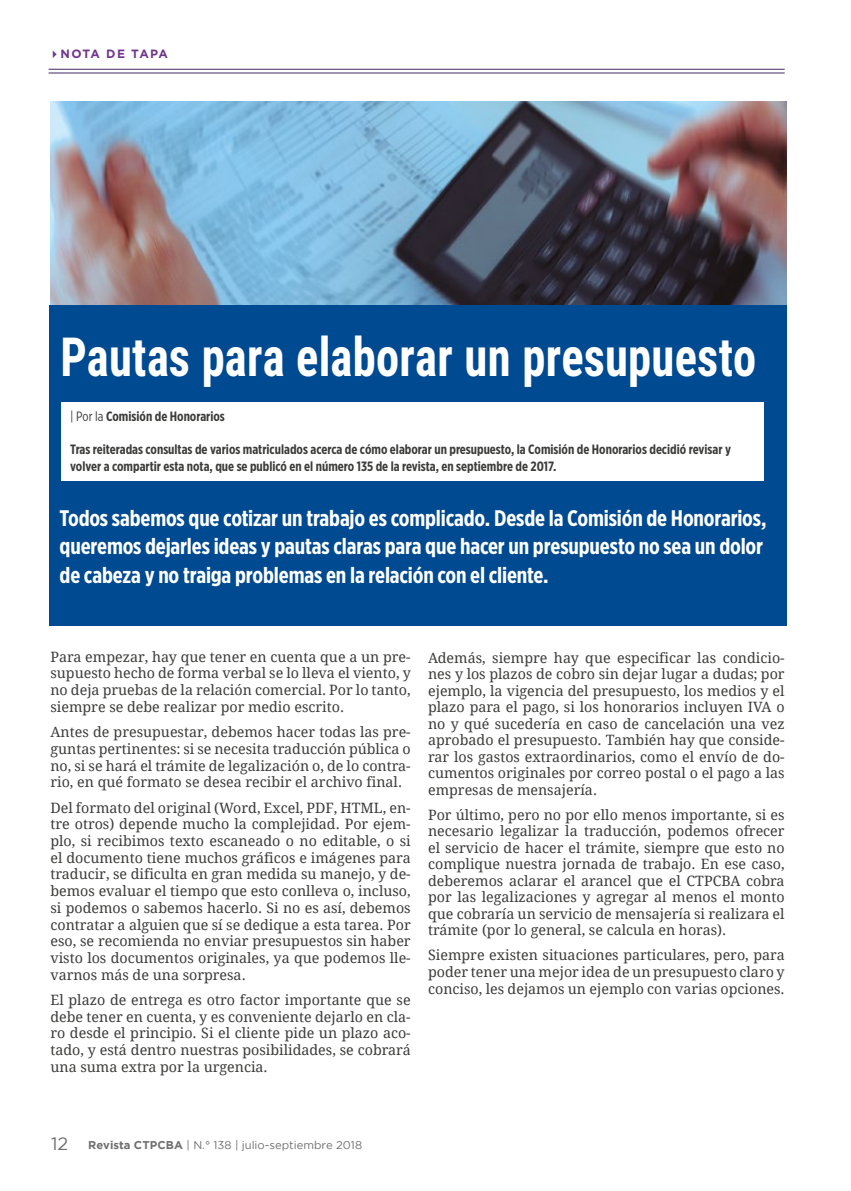
<style>
.page{position:relative;width:851px;height:1191px;background:#fff}
.page>*{position:absolute;margin:0;border:0;box-sizing:border-box;transform-origin:0 0}
.t1{font:700 54px "Roboto Condensed";letter-spacing:.005em;color:#fff;scale:.86 1}
.t2{font:700 22.5px/28.5px "Gotham X Narrow";letter-spacing:-.01em;color:#fff}
.t3{font:14.25px/16.6px "Droid Serif";color:#3c3c3b;text-align:justify}
.t4{font:700 13.5px/16.5px "Gotham X Narrow";color:#3c3c3b}
.t5{font:700 12px "Gotham";letter-spacing:.08em;color:#70378d}
.t6{font:11.25px "Gotham";color:#706f6f}
.s1{font-weight:400}
.s2{font-size:18px}
.s3{font-weight:700}
</style>
<div class="page">
<div style="left:49px;top:305px;width:737px;height:320px;background:#004a92"></div>
<img style="left:51px;top:102px;width:735px;height:203px">
<div style="left:62px;top:402px;width:701px;height:78px;background:#fff"></div>
<hr style="left:49px;top:69px;width:735px;height:1px;background:#432768">
<hr style="left:49px;top:73px;width:735px;height:1px;background:#432768">
<p class="t5" style="left:49px;top:46px;width:121px">✔NOTA DE TAPA</p>
<p class="t1" style="left:61px;top:319px;width:810px">Pautas para elaborar un presupuesto</p>
<p class="t4" style="left:70px;top:408px;width:156px"><span class="s1">| Por la</span> Comisión de Honorarios</p>
<p class="t4" style="left:70px;top:441px;width:662px">Tras reiteradas consultas de varios matriculados acerca de cómo elaborar un presupuesto, la Comisión de Honorarios decidió revisar y volver a compartir esta nota, que se publicó en el número 135 de la revista, en septiembre de 2017.</p>
<p class="t2" style="left:60px;top:503px;width:708px">Todos sabemos que cotizar un trabajo es complicado. Desde la Comisión de Honorarios, queremos dejarles ideas y pautas claras para que hacer un presupuesto no sea un dolor de cabeza y no traiga problemas en la relación con el cliente.</p>
<p class="t3" style="left:50px;top:648px;width:362px">Para empezar, hay que tener en cuenta que a un pre&shy;supuesto hecho de forma verbal se lo lleva el viento, y no deja pruebas de la relación comercial. Por lo tanto, siempre se debe realizar por medio escrito.</p>
<p class="t3" style="left:50px;top:724px;width:362px">Antes de presupuestar, debemos hacer todas las pre&shy;guntas pertinentes: si se necesita traducción pública o no, si se hará el trámite de legalización o, de lo contra&shy;rio, en qué formato se desea recibir el archivo final.</p>
<p class="t3" style="left:50px;top:799px;width:362px">Del formato del original (Word, Excel, PDF, HTML, en&shy;tre otros) depende mucho la complejidad. Por ejem&shy;plo, si recibimos texto escaneado o no editable, o si el documento tiene muchos gráficos e imágenes para traducir, se dificulta en gran medida su manejo, y de&shy;bemos evaluar el tiempo que esto conlleva o, incluso, si podemos o sabemos hacerlo. Si no es así, debemos contratar a alguien que sí se dedique a esta tarea. Por eso, se recomienda no enviar presupuestos sin haber visto los documentos originales, ya que podemos lle&shy;varnos más de una sorpresa.</p>
<p class="t3" style="left:50px;top:991px;width:362px">El plazo de entrega es otro factor importante que se debe tener en cuenta, y es conveniente dejarlo en cla&shy;ro desde el principio. Si el cliente pide un plazo aco&shy;tado, y está dentro nuestras posibilidades, se cobrará una suma extra por la urgencia.</p>
<p class="t3" style="left:428px;top:649px;width:358px">Además, siempre hay que especificar las condicio&shy;nes y los plazos de cobro sin dejar lugar a dudas; por ejemplo, la vigencia del presupuesto, los medios y el plazo para el pago, si los honorarios incluyen IVA o no y qué sucedería en caso de cancelación una vez aprobado el presupuesto. También hay que conside&shy;rar los gastos extraordinarios, como el envío de do&shy;cumentos originales por correo postal o el pago a las empresas de mensajería.</p>
<p class="t3" style="left:428px;top:806px;width:358px">Por último, pero no por ello menos importante, si es necesario legalizar la traducción, podemos ofrecer el servicio de hacer el trámite, siempre que esto no complique nuestra jornada de trabajo. En ese caso, deberemos aclarar el arancel que el CTPCBA cobra por las legalizaciones y agregar al menos el monto que cobraría un servicio de mensajería si realizara el trámite (por lo general, se calcula en horas).</p>
<p class="t3" style="left:428px;top:947px;width:358px">Siempre existen situaciones particulares, pero, para poder tener una mejor idea de un presupuesto claro y conciso, les dejamos un ejemplo con varias opciones.</p>
<p class="t6" style="left:51px;top:1138px;width:312px"><span class="s2">12</span> <span class="s3">Revista CTPCBA</span> | N.° 138 | julio-septiembre 2018</p>
</div>
